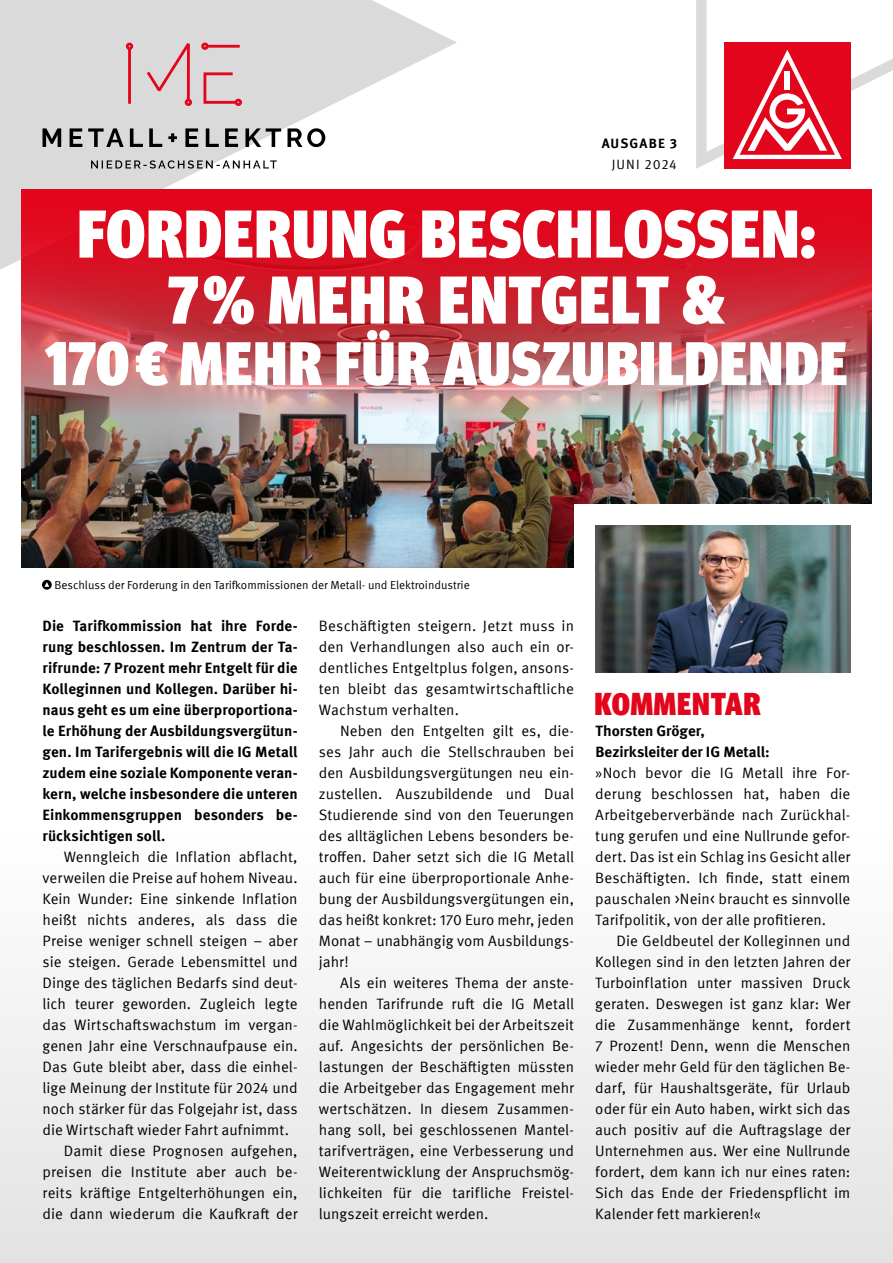
<style>
.page{position:relative;width:893px;height:1263px;background:#fff}
.page>*{position:absolute;margin:0;border:0;box-sizing:border-box;transform-origin:0 0}
.t1{font:900 condensed 67.5px/66px "Meta Head IGM";letter-spacing:.02em;color:#fff;text-align:center}
.t2{font:900 condensed 61.5px "Meta Head IGM";letter-spacing:.02em;color:#fff}
.t3{font:900 condensed 31.5px "Meta Head IGM";letter-spacing:.03em;color:#e3051b}
.t4{font:15px/21px "Meta IGM";letter-spacing:.005em;color:#000;text-align:justify}
.t5{font:700 15px/21px "Meta IGM";color:#000}
.t6{font:700 13.5px "Meta IGM";letter-spacing:.085em;color:#000}
.t7{font:13.5px "Meta IGM";letter-spacing:.075em;color:#000}
.t8{font:11.7px "Meta IGM";color:#000}
</style>
<div class="page">
<img style="left:21px;top:415px;width:851px;height:153px">
<svg style="left:0;top:0;width:457px;height:270px;fill:#dadada"></svg>
<img style="left:21px;top:190px;width:851px;height:225px">
<div style="left:0;top:827px;width:893px;height:436px;background:linear-gradient(to right,#f1f1f1,#f1f1f1)"></div>
<svg style="left:42px;top:580px;width:10px;height:10px"></svg>
<svg style="left:696px;top:0;width:197px;height:169px"></svg>
<svg style="left:91px;top:160px;width:186px;height:9px"></svg>
<svg style="left:43px;top:128px;width:282px;height:19px;background:#959595"></svg>
<svg style="left:126px;top:43px;width:7px;height:61px"></svg>
<svg style="left:147px;top:43px;width:45px;height:63px;background:#dbbbbe"></svg>
<svg style="left:201px;top:43px;width:39px;height:7px"></svg>
<svg style="left:204px;top:72px;width:38px;height:34px"></svg>
<div style="left:574px;top:505px;width:298px;height:84px;background:#fff"></div>
<img style="left:595px;top:526px;width:255px;height:147px">
<p class="t6" style="left:602px;top:132px;width:77px">AUSGABE 3</p>
<p class="t7" style="left:612px;top:154px;width:67px">JUNI 2024</p>
<h1 class="t1" style="left:77px;top:196px;width:739px">FORDERUNG BESCHLOSSEN:<br>7% MEHR ENTGELT &amp;</h1>
<h2 class="t2" style="left:45px;top:314px;width:804px">170€ MEHR FÜR AUSZUBILDENDE</h2>
<p class="t8" style="left:54px;top:576px;width:417px">Beschluss der Forderung in den Tarifkommissionen der Metall- und Elektroindustrie</p>
<p class="t5" style="left:43px;top:614px;width:257px;text-align:justify">Die Tarifkommission hat ihre Forde&shy;rung beschlossen. Im Zentrum der Ta&shy;rifrunde: 7 Prozent mehr Entgelt für die Kolleginnen und Kollegen. Darüber hi&shy;naus geht es um eine überproportiona&shy;le Erhöhung der Ausbildungsvergütun&shy;gen. Im Tarifergebnis will die IG Metall zudem eine soziale Komponente veran&shy;kern, welche insbesondere die unteren Einkommensgruppen besonders be&shy;rücksichtigen soll.</p>
<p class="t4" style="left:64px;top:845px;width:235px">Wenngleich die Inflation abflacht,</p>
<p class="t4" style="left:43px;top:866px;width:257px">verweilen die Preise auf hohem Niveau.</p>
<p class="t4" style="left:43px;top:887px;width:257px">Kein Wunder: Eine sinkende Inflation</p>
<p class="t4" style="left:43px;top:908px;width:257px">heißt nichts anderes, als dass die</p>
<p class="t4" style="left:43px;top:929px;width:257px">Preise weniger schnell steigen – aber</p>
<p class="t4" style="left:43px;top:950px;width:257px">sie steigen. Gerade Lebensmittel und</p>
<p class="t4" style="left:43px;top:971px;width:257px">Dinge des täglichen Bedarfs sind deut-</p>
<p class="t4" style="left:43px;top:992px;width:257px">lich teurer geworden. Zugleich legte</p>
<p class="t4" style="left:43px;top:1013px;width:257px">das Wirtschaftswachstum im vergan-</p>
<p class="t4" style="left:43px;top:1034px;width:257px">genen Jahr eine Verschnaufpause ein.</p>
<p class="t4" style="left:43px;top:1055px;width:257px">Das Gute bleibt aber, dass die einhel-</p>
<p class="t4" style="left:43px;top:1076px;width:257px">lige Meinung der Institute für 2024 und</p>
<p class="t4" style="left:43px;top:1097px;width:257px">noch stärker für das Folgejahr ist, dass</p>
<p class="t4" style="left:43px;top:1118px;width:248px">die Wirtschaft wieder Fahrt aufnimmt.</p>
<p class="t4" style="left:64px;top:1139px;width:235px">Damit diese Prognosen aufgehen,</p>
<p class="t4" style="left:43px;top:1160px;width:257px">preisen die Institute aber auch be-</p>
<p class="t4" style="left:43px;top:1181px;width:257px">reits kräftige Entgelterhöhungen ein,</p>
<p class="t4" style="left:43px;top:1202px;width:257px">die dann wiederum die Kaufkraft der</p>
<p class="t4" style="left:319px;top:614px;width:257px">Beschäftigten steigern. Jetzt muss in den Verhandlungen also auch ein or&shy;dentliches Entgeltplus folgen, ansons&shy;ten bleibt das gesamtwirtschaftliche Wachstum verhalten.</p>
<p class="t4" style="left:319px;top:719px;width:257px;text-indent:21px">Neben den Entgelten gilt es, die&shy;ses Jahr auch die Stellschrauben bei den Ausbildungsvergütungen neu ein&shy;zustellen. Auszubildende und Dual Studierende sind von den Teuerungen des alltäglichen Lebens besonders be&shy;troffen. Daher setzt sich die IG Metall auch für eine überproportionale Anhe&shy;bung der Ausbildungsvergütungen ein, das heißt konkret: 170 Euro mehr, jeden Monat – unabhängig vom Ausbildungs&shy;jahr!</p>
<p class="t4" style="left:319px;top:971px;width:257px;text-indent:21px">Als ein weiteres Thema der anste&shy;henden Tarifrunde ruft die IG Metall die Wahlmöglichkeit bei der Arbeitszeit auf. Angesichts der persönlichen Be&shy;lastungen der Beschäftigten müssten die Arbeitgeber das Engagement mehr wertschätzen. In diesem Zusammen&shy;hang soll, bei geschlossenen Mantel&shy;tarifverträgen, eine Verbesserung und Weiterentwicklung der Anspruchsmög&shy;lichkeiten für die tarifliche Freistel&shy;lungszeit erreicht werden.</p>
<h3 class="t3" style="left:594px;top:678px;width:168px">KOMMENTAR</h3>
<p class="t5" style="left:595px;top:719px;width:176px">Thorsten Gröger,<br>Bezirksleiter der IG Metall:</p>
<p class="t4" style="left:595px;top:761px;width:257px">»Noch bevor die IG Metall ihre For&shy;derung beschlossen hat, haben die Arbeitgeberverbände nach Zurückhal&shy;tung gerufen und eine Nullrunde gefor&shy;dert. Das ist ein Schlag ins Gesicht aller Beschäftigten. Ich finde, statt einem pauschalen &gt;Nein&lt; braucht es sinnvolle Tarifpolitik, von der alle profitieren.</p>
<p class="t4" style="left:595px;top:929px;width:257px;text-indent:21px">Die Geldbeutel der Kolleginnen und Kollegen sind in den letzten Jahren der Turboinflation unter massiven Druck geraten. Deswegen ist ganz klar: Wer die Zusammenhänge kennt, fordert 7 Prozent! Denn, wenn die Menschen wieder mehr Geld für den täglichen Be&shy;darf, für Haushaltsgeräte, für Urlaub oder für ein Auto haben, wirkt sich das auch positiv auf die Auftragslage der Unternehmen aus. Wer eine Nullrunde fordert, dem kann ich nur eines raten:<br>Sich das Ende der Friedenspflicht im Kalender fett markieren!«</p>
</div>
